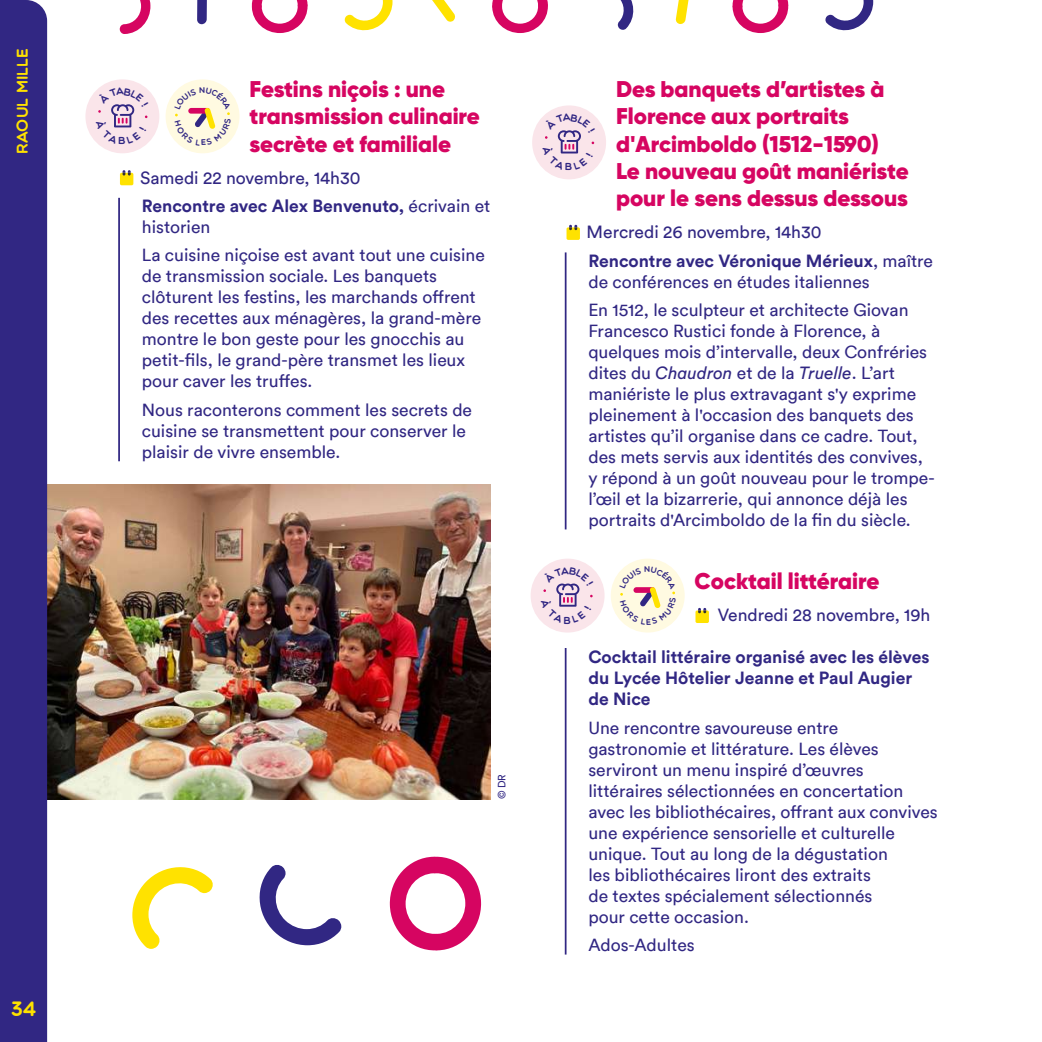
<style>
.page{position:relative;width:1042px;height:1042px;background:#fff}
.page>*{position:absolute;margin:0;border:0;box-sizing:border-box;transform-origin:0 0}
.t1{font:900 22.75px/27.3px "Gilroy";color:#d60561}
.t2{font:21px "Multicolore";color:#ffe200}
.t3{font:17.5px/21px "Circular";color:#312783}
.t4{font:700 17.5px/28.3px "Circular Std";color:#312783}
.t5{font:17.5px "Circular Std";color:#312783}
.t6{font:15.75px "Multicolore";color:#ffe200}
.t7{font:10.5px "Circular Std";color:#312783}
.s1{font-weight:400}
.s2{font-family:"Circular";font-weight:400}
.s3{font-family:"Circular Std";font-style:italic}
</style>
<div class="page">
<hr style="left:118px;top:198px;width:2px;height:263px;background:#312783">
<div style="left:120px;top:173px;width:13px;height:12px;background:#ffe200;border-radius:2px"></div>
<svg style="left:123px;top:170px;width:8px;height:6px"></svg>
<hr style="left:565px;top:252px;width:1px;height:277px;background:#312783">
<hr style="left:565px;top:607px;width:1px;height:347px;background:#312783">
<div style="left:566px;top:227px;width:14px;height:13px;background:#ffe200;border-radius:2px"></div>
<svg style="left:569px;top:225px;width:8px;height:5px"></svg>
<div style="left:695px;top:610px;width:14px;height:13px;background:#ffe200;border-radius:2px"></div>
<svg style="left:698px;top:608px;width:8px;height:5px"></svg>
<img style="left:47px;top:485px;width:444px;height:314px">
<div style="left:532px;top:105px;width:74px;height:74px;background:#fae5ea;border-radius:50%"></div>
<div style="left:166px;top:79px;width:73px;height:74px;background:#fffae1;border-radius:50%"></div>
<div style="left:85px;top:79px;width:74px;height:74px;background:#fae5ea;border-radius:50%"></div>
<svg style="left:259px;top:865px;width:82px;height:80px"></svg>
<svg style="left:389px;top:856px;width:93px;height:94px"></svg>
<svg style="left:132px;top:867px;width:81px;height:82px"></svg>
<div style="left:551px;top:618px;width:55px;height:29px;background:#fff"></div>
<div style="left:611px;top:558px;width:74px;height:74px;background:#fffae1;border-radius:50%"></div>
<div style="left:530px;top:558px;width:74px;height:74px;background:#fae5ea;border-radius:50%"></div>
<div style="left:0;top:0;width:47px;height:1042px;background:#312783"></div>
<svg style="left:825px;top:0;width:48px;height:31px"></svg>
<svg style="left:675px;top:0;width:14px;height:24px"></svg>
<svg style="left:732px;top:0;width:56px;height:33px"></svg>
<svg style="left:617px;top:0;width:17px;height:30px"></svg>
<svg style="left:432px;top:0;width:23px;height:22px"></svg>
<svg style="left:492px;top:0;width:56px;height:33px"></svg>
<svg style="left:344px;top:0;width:48px;height:31px"></svg>
<svg style="left:197px;top:0;width:10px;height:24px"></svg>
<svg style="left:252px;top:0;width:56px;height:33px"></svg>
<svg style="left:119px;top:0;width:32px;height:34px"></svg>
<svg style="left:542px;top:113px;width:53px;height:41px"></svg>
<svg style="left:174px;top:87px;width:57px;height:58px"></svg>
<svg style="left:95px;top:87px;width:54px;height:57px"></svg>
<svg style="left:619px;top:566px;width:57px;height:59px"></svg>
<svg style="left:540px;top:566px;width:54px;height:57px"></svg>
<p class="t6" style="left:13px;top:154px;width:107px;rotate:-90deg">Raoul Mille</p>
<p class="t2" style="left:11px;top:995px;width:27px">34</p>
<h1 class="t1" style="left:249px;top:75px;width:232px">Festins niçois : une transmission culinaire secrète et familiale</h1>
<p class="t4" style="left:140px;top:163px;width:352px"><span class="s1">Samedi 22 novembre, 14h30<br></span>Rencontre avec Alex Benvenuto, <span class="s2">écrivain et</span></p>
<p class="t3" style="left:142px;top:212px;width:344px;line-height:28.3px">historien<br>La cuisine niçoise est avant tout une cuisine</p>
<p class="t3" style="left:142px;top:266px;width:341px">de transmission sociale. Les banquets clôturent les festins, les marchands offrent des recettes aux ménagères, la grand-mère montre le bon geste pour les gnocchis au petit-fils, le grand-père transmet les lieux pour caver les truffes.</p>
<p class="t3" style="left:142px;top:399px;width:332px">Nous raconterons comment les secrets de cuisine se transmettent pour conserver le plaisir de vivre ensemble.</p>
<p class="t7" style="left:495px;top:799px;width:27px;rotate:-90deg">© DR</p>
<h1 class="t1" style="left:616px;top:75px;width:294px">Des banquets d’artistes à<br>Florence aux portraits d'Arcimboldo (1512-1590)<br>Le nouveau goût maniériste pour le sens dessus dessous</h1>
<p class="t4" style="left:587px;top:217px;width:348px"><span class="s1">Mercredi 26 novembre, 14h30<br></span>Rencontre avec Véronique Mérieux<span class="s2">, maître</span></p>
<p class="t3" style="left:588px;top:267px;width:322px;line-height:28.3px">de conférences en études italiennes<br>En 1512, le sculpteur et architecte Giovan</p>
<p class="t3" style="left:588px;top:320px;width:348px">Francesco Rustici fonde à Florence, à quelques mois d’intervalle, deux Confréries dites du <span class="s3">Chaudron</span> et de la <span class="s3">Truelle</span>. L’art maniériste le plus extravagant s'y exprime pleinement à l'occasion des banquets des artistes qu’il organise dans ce cadre. Tout, des mets servis aux identités des convives, y répond à un goût nouveau pour le trompe&shy;l’œil et la bizarrerie, qui annonce déjà les portraits d'Arcimboldo de la fin du siècle.</p>
<h1 class="t1" style="left:694px;top:567px;width:186px">Cocktail littéraire</h1>
<p class="t5" style="left:717px;top:604px;width:214px">Vendredi 28 novembre, 19h</p>
<p class="t4" style="left:588px;top:646px;width:342px;line-height:21px">Cocktail littéraire organisé avec les élèves du Lycée Hôtelier Jeanne et Paul Augier de Nice</p>
<p class="t3" style="left:588px;top:717px;width:351px">Une rencontre savoureuse entre gastronomie et littérature. Les élèves serviront un menu inspiré d’œuvres littéraires sélectionnées en concertation avec les bibliothécaires, offrant aux convives une expérience sensorielle et culturelle unique. Tout au long de la dégustation<br>les bibliothécaires liront des extraits<br>de textes spécialement sélectionnés<br>pour cette occasion.</p>
<p class="t3" style="left:588px;top:934px;width:108px">Ados-Adultes</p>
</div>
